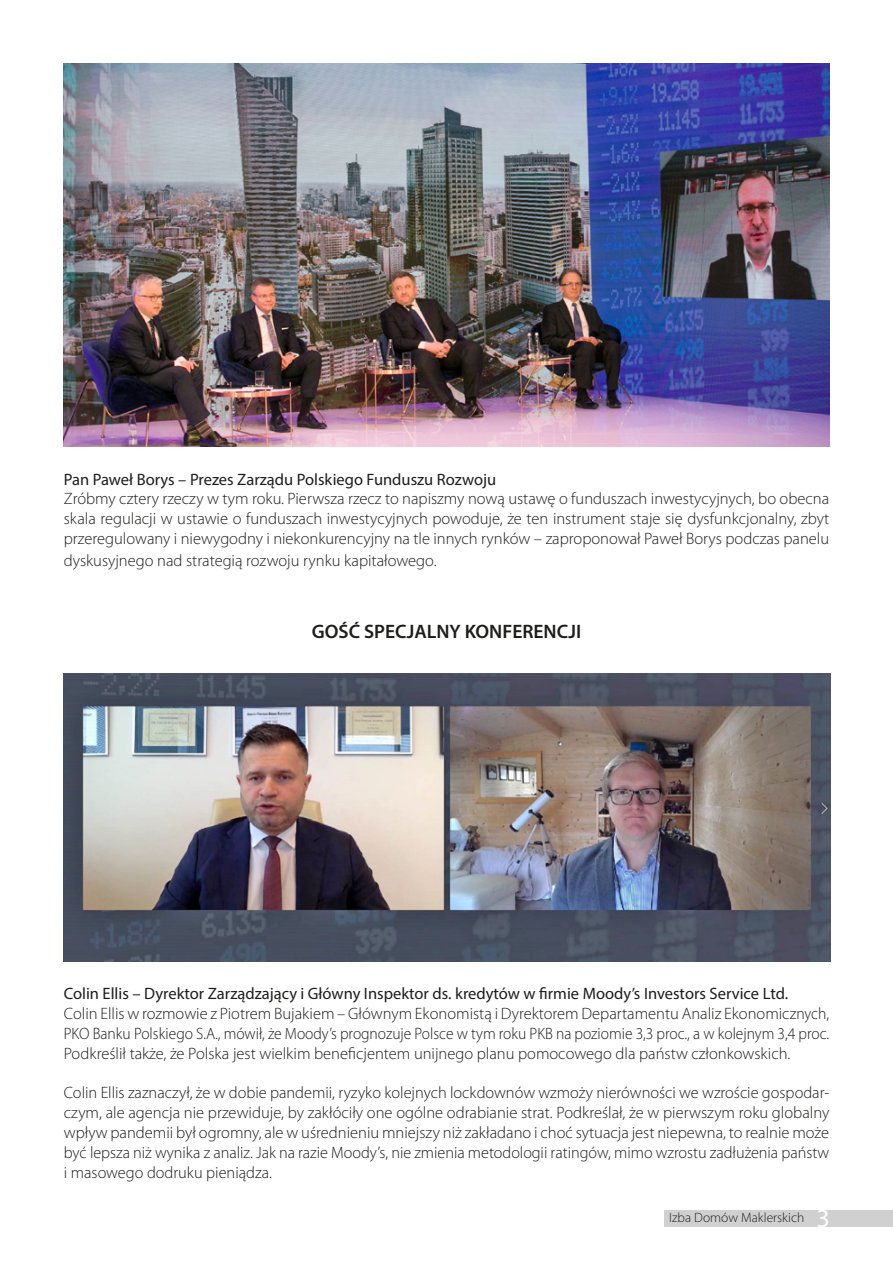
<style>
.page{position:relative;width:893px;height:1263px;background:#fff}
.page>*{position:absolute;margin:0;border:0;box-sizing:border-box;transform-origin:0 0}
.t1{font:600 19.5px "Myriad Pro";color:#1d1d1b}
.t2{font:300 16.5px/19.8px "Myriad Pro";color:#1d1d1b;text-align:justify}
.t3{font:16.5px "Myriad Pro";color:#1d1d1b}
.t4{font:300 13.5px "Myriad Pro";color:#1d1d1b}
.s1{font-weight:400;font-size:26.25px;color:#fff}
</style>
<div class="page">
<div style="left:665px;top:1209px;width:228px;height:17px;background:#d0d0d0"></div>
<img style="left:64px;top:64px;width:765px;height:383px">
<img style="left:64px;top:674px;width:767px;height:287px">
<p class="t3" style="left:64px;top:469px;width:434px">Pan Paweł Borys – Prezes Zarządu Polskiego Funduszu Rozwoju</p>
<p class="t2" style="left:64px;top:489px;width:767px">Zróbmy cztery rzeczy w tym roku. Pierwsza rzecz to napiszmy nową ustawę o funduszach inwestycyjnych, bo obecna skala regulacji w ustawie o funduszach inwestycyjnych powoduje, że ten instrument staje się dysfunkcjonalny, zbyt przeregulowany i niewygodny i niekonkurencyjny na tle innych rynków – zaproponował Paweł Borys podczas panelu</p>
<p class="t2" style="left:64px;top:550px;width:374px">dyskusyjnego nad strategią rozwoju rynku kapitałowego.</p>
<p class="t1" style="left:312px;top:619px;width:271px">GOŚĆ SPECJALNY KONFERENCJI</p>
<p class="t3" style="left:64px;top:984px;width:726px">Colin Ellis – Dyrektor Zarządzający i Główny Inspektor ds. kredytów w firmie Moody’s Investors Service Ltd.</p>
<p class="t2" style="left:64px;top:1004px;width:767px">Colin Ellis w rozmowie z Piotrem Bujakiem – Głównym Ekonomistą i Dyrektorem Departamentu Analiz Ekonomicznych, PKO Banku Polskiego S.A., mówił, że Moody’s prognozuje Polsce w tym roku PKB na poziomie 3,3 proc., a w kolejnym 3,4 proc.<br>Podkreślił także, że Polska jest wielkim beneficjentem unijnego planu pomocowego dla państw członkowskich.</p>
<p class="t2" style="left:64px;top:1083px;width:767px">Colin Ellis zaznaczył, że w dobie pandemii, ryzyko kolejnych lockdownów wzmoży nierówności we wzroście gospodar&shy;czym, ale agencja nie przewiduje, by zakłóciły one ogólne odrabianie strat. Podkreślał, że w pierwszym roku globalny wpływ pandemii był ogromny, ale w uśrednieniu mniejszy niż zakładano i choć sytuacja jest niepewna, to realnie może być lepsza niż wynika z analiz. Jak na razie Moody’s, nie zmienia metodologii ratingów, mimo wzrostu zadłużenia państw i masowego dodruku pieniądza.</p>
<p class="t4" style="left:669px;top:1210px;width:162px">Izba Domów Maklerskich <span class="s1">3</span></p>
</div>
